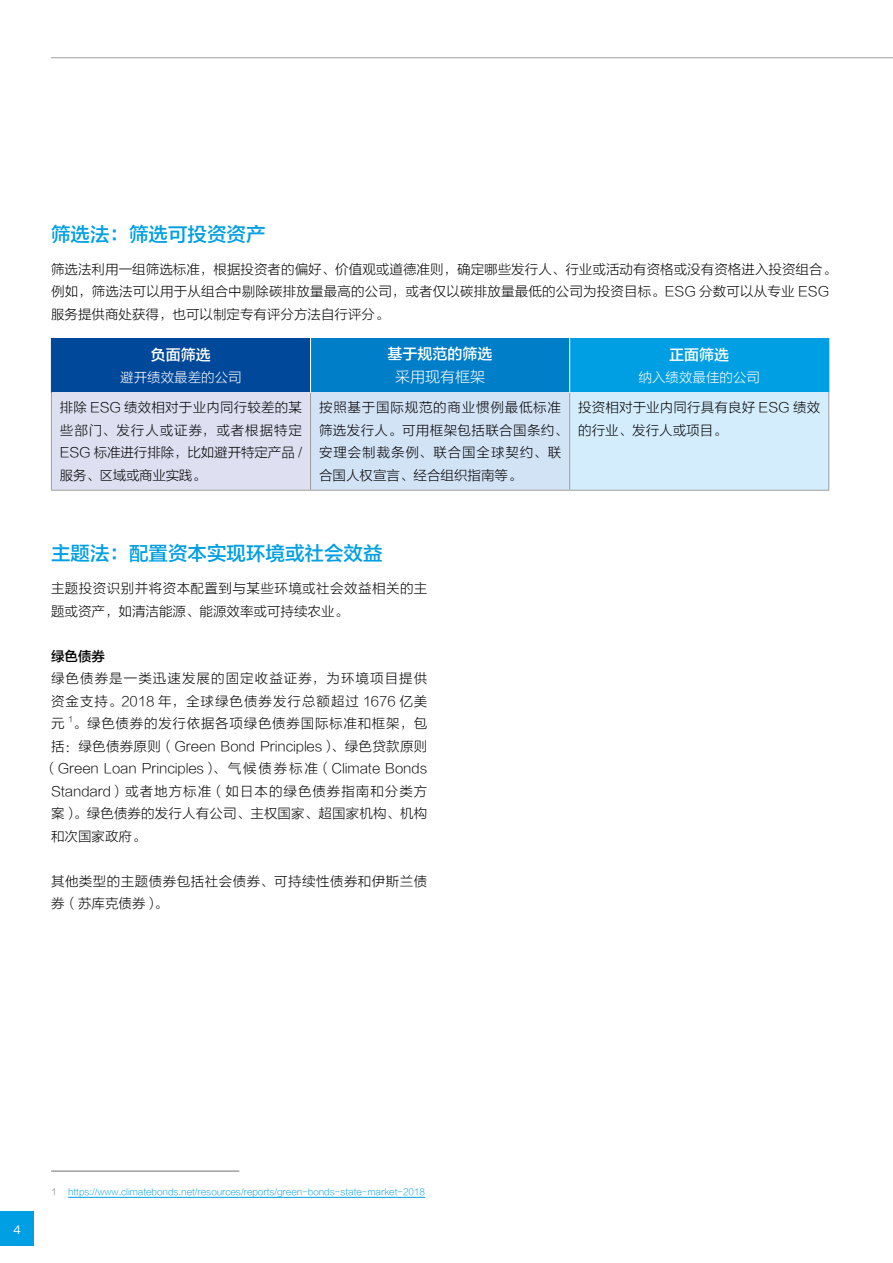
<style>
.page{position:relative;width:893px;height:1263px;background:#fff}
.page>*{position:absolute;margin:0;border:0;box-sizing:border-box;transform-origin:0 0}
.t1{font:19.5px "FZLTZHK GBK1 0";color:#009fe3}
.t2{font:15px "FZLTZHK GBK1 0";color:#fff}
.t3{font:15px "FZLTKHK GBK1 0";color:#fff}
.t4{font:13.5px/22.5px "FZLTKHK GBK1 0";letter-spacing:.01em;color:#000}
.t5{font:13.5px/22.5px "FZLTKHK GBK1 0";letter-spacing:.035em;color:#000}
.t6{font:13.5px/22.5px "FZLTKHK GBK1 0";letter-spacing:.06em;color:#000}
.t7{font:13.5px "FZLTKHK GBK1 0";letter-spacing:.07em;color:#000}
.t8{font:13.5px "FZLTKHK GBK1 0";letter-spacing:.055em;color:#000}
.t9{font:13.5px "FZLTKHK GBK1 0";color:#fff}
.t10{font:13.5px "FZLTZHK GBK1 0";color:#000}
.t11{font:12px "Alright Sans";color:#fff}
.t12{font:9px "FZLTKHK GBK1 0";color:#009fe3}
.t13{font:9px "FZLTKHK GBK1 0";color:#6f6f6f}
.t14{font:7.8px "FZLTKHK GBK1 0";color:#000}
</style>
<div class="page">
<div style="left:0;top:1212px;width:34px;height:34px;background:#009fe3"></div>
<hr style="left:51px;top:57px;width:842px;height:1px;background:#9d9d9c">
<hr style="left:51px;top:1171px;width:188px;height:1px;background:#6f6f6f">
<hr style="left:68px;top:1197px;width:357px;height:1px;background:#009fe3">
<div style="left:51px;top:338px;width:260px;height:55px;background:#004899"></div>
<div style="left:311px;top:338px;width:259px;height:55px;background:#007ec7"></div>
<div style="left:570px;top:338px;width:259px;height:55px;background:#009fe3"></div>
<div style="left:51px;top:393px;width:260px;height:97px;background:#dee0f2"></div>
<div style="left:311px;top:393px;width:259px;height:97px;background:#d3e3f6"></div>
<div style="left:570px;top:393px;width:259px;height:97px;background:#d4edfc"></div>
<hr style="left:51px;top:393px;width:1px;height:97px;background:#9d9d9c">
<hr style="left:310px;top:393px;width:1px;height:97px;background:#9d9d9c">
<hr style="left:569px;top:393px;width:1px;height:97px;background:#9d9d9c">
<hr style="left:828px;top:393px;width:1px;height:97px;background:#9d9d9c">
<hr style="left:51px;top:490px;width:260px;height:1px;background:#9d9d9c">
<hr style="left:311px;top:490px;width:259px;height:1px;background:#9d9d9c">
<hr style="left:570px;top:490px;width:259px;height:1px;background:#9d9d9c">
<hr style="left:310px;top:338px;width:1px;height:55px;background:#fff">
<hr style="left:569px;top:338px;width:1px;height:55px;background:#fff">
<h1 class="t1" style="left:51px;top:223px;width:216px">筛选法：筛选可投资资产</h1>
<p class="t4" style="left:51px;top:258px;width:787px">筛选法利用一组筛选标准，根据投资者的偏好、价值观或道德准则，确定哪些发行人、行业或活动有资格或没有资格进入投资组合。例如，筛选法可以用于从组合中剔除碳排放量最高的公司，或者仅以碳排放量最低的公司为投资目标。ESG 分数可以从专业 ESG服务提供商处获得，也可以制定专有评分方法自行评分。</p>
<p class="t2" style="left:151px;top:346px;width:61px">负面筛选</p>
<p class="t9" style="left:120px;top:370px;width:123px">避开绩效最差的公司</p>
<p class="t2" style="left:388px;top:346px;width:106px">基于规范的筛选</p>
<p class="t3" style="left:395px;top:369px;width:91px">采用现有框架</p>
<p class="t2" style="left:669px;top:346px;width:61px">正面筛选</p>
<p class="t9" style="left:638px;top:370px;width:123px">纳入绩效最佳的公司</p>
<p class="t4" style="left:60px;top:397px;width:244px;text-align:justify">排除 ESG 绩效相对于业内同行较差的某些部门、发行人或证券，或者根据特定ESG 标准进行排除，比如避开特定产品 /服务、区域或商业实践。</p>
<p class="t6" style="left:319px;top:397px;width:250px">按照基于国际规范的商业惯例最低标准筛选发行人。可用框架包括联合国条约、安理会制裁条例、联合国全球契约、联合国人权宣言、经合组织指南等。</p>
<p class="t4" style="left:578px;top:397px;width:244px">投资相对于业内同行具有良好 ESG 绩效的行业、发行人或项目。</p>
<h1 class="t1" style="left:51px;top:543px;width:333px">主题法：配置资本实现环境或社会效益</h1>
<p class="t5" style="left:51px;top:578px;width:378px">主题投资识别并将资本配置到与某些环境或社会效益相关的主题或资产，如清洁能源、能源效率或可持续农业。</p>
<p class="t10" style="left:51px;top:649px;width:55px">绿色债券</p>
<p class="t4" style="left:51px;top:668px;width:378px;text-align:justify">绿色债券是一类迅速发展的固定收益证券，为环境项目提供资金支持。2018 年，全球绿色债券发行总额超过 1676 亿美元</p>
<p class="t14" style="left:68px;top:715px;width:6px">1</p>
<p class="t8" style="left:73px;top:716px;width:356px">。绿色债券的发行依据各项绿色债券国际标准和框架，包</p>
<p class="t4" style="left:51px;top:735px;width:378px">括：绿色债券原则（Green Bond Principles）、绿色贷款原则</p>
<p class="t4" style="left:44px;top:758px;width:385px">（Green Loan Principles）、气候债券标准（Climate Bonds</p>
<p class="t7" style="left:51px;top:784px;width:378px">Standard）或者地方标准（如日本的绿色债券指南和分类方</p>
<p class="t4" style="left:51px;top:803px;width:378px">案）。绿色债券的发行人有公司、主权国家、超国家机构、机构</p>
<p class="t4" style="left:51px;top:825px;width:96px">和次国家政府。</p>
<p class="t5" style="left:51px;top:870px;width:378px">其他类型的主题债券包括社会债券、可持续性债券和伊斯兰债券（苏库克债券）。</p>
<p class="t11" style="left:13px;top:1220px;width:9px">4</p>
<p class="t13" style="left:51px;top:1187px;width:7px">1</p>
<p class="t12" style="left:68px;top:1187px;width:358px">https://www.climatebonds.net/resources/reports/green-bonds-state-market-2018</p>
</div>
